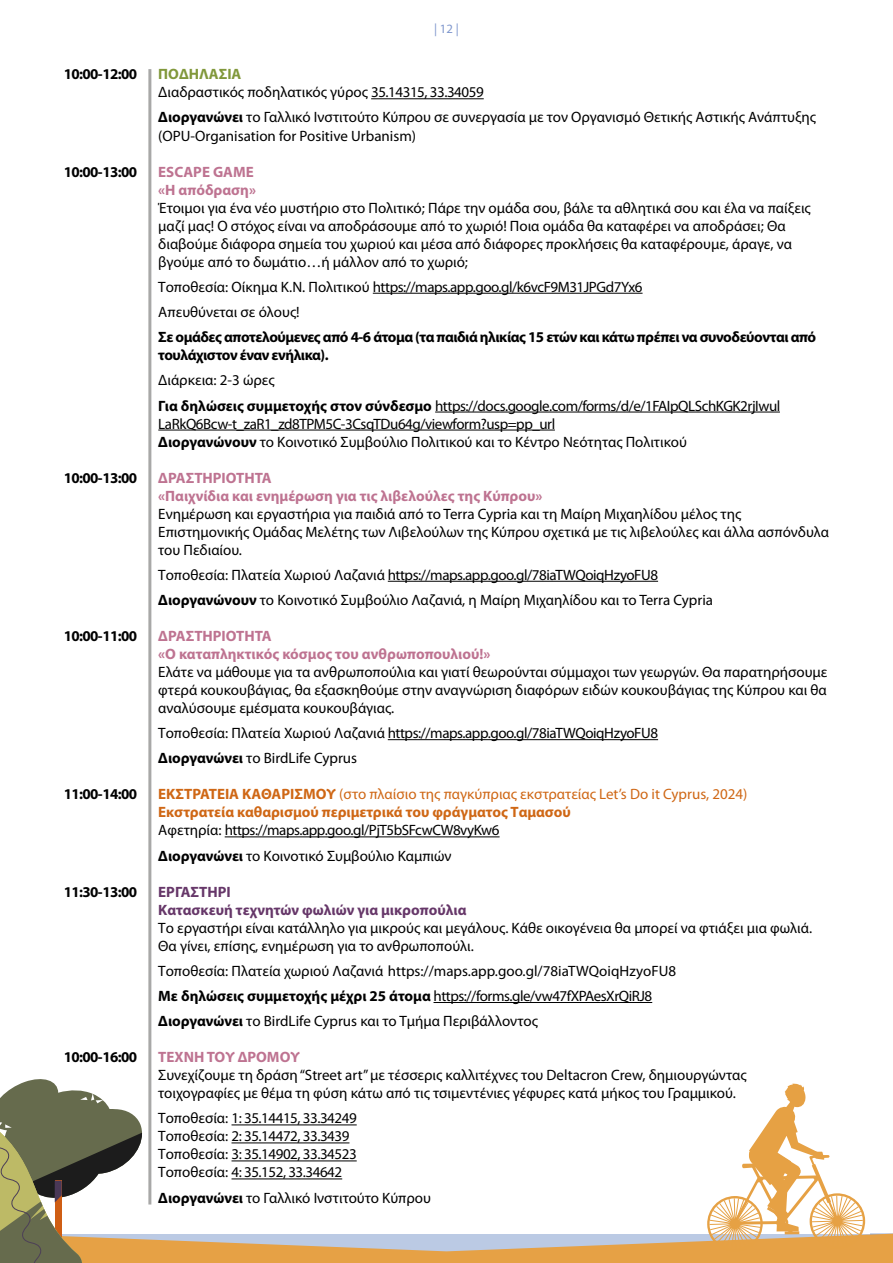
<style>
.page{position:relative;width:893px;height:1263px;background:#fff}
.page>*{position:absolute;margin:0;border:0;box-sizing:border-box;transform-origin:0 0}
.t1{font:15px/18px "Myriad Pro";color:#000}
.t2{font:15px/18px "Myriad Pro";letter-spacing:-.03em;color:#000}
.t3{font:700 15px/18px "Myriad Pro";letter-spacing:-.035em;color:#000}
.t4{font:700 15px/18px "Myriad Pro";color:#be7391}
.t5{font:700 15px/18px "Myriad Pro";color:#cf6715}
.t6{font:700 15px/18px "Myriad Pro";color:#663769}
.t7{font:700 15px "Myriad Pro";color:#81983b}
.t8{font:12.75px "Myriad Pro";color:#7f97cd}
.s1{font-weight:700}
.s2{font-weight:400}
</style>
<div class="page">
<hr style="left:371px;top:98px;width:113px;height:1px;background:#000">
<hr style="left:373px;top:293px;width:270px;height:1px;background:#000">
<hr style="left:435px;top:412px;width:345px;height:1px;background:#000">
<hr style="left:158px;top:430px;width:397px;height:1px;background:#000">
<hr style="left:388px;top:581px;width:270px;height:1px;background:#000">
<hr style="left:388px;top:739px;width:270px;height:1px;background:#000">
<hr style="left:225px;top:836px;width:275px;height:1px;background:#000">
<hr style="left:433px;top:1002px;width:219px;height:1px;background:#000">
<hr style="left:148px;top:69px;width:3px;height:1135px;background:#a8a8a7">
<svg style="left:0;top:1075px;width:893px;height:188px"></svg>
<p class="t8" style="left:434px;top:21px;width:26px">| 12 |</p>
<p class="t3" style="left:64px;top:65px;width:75px">10:00-12:00</p>
<p class="t7" style="left:158px;top:64px;width:85px">ΠΟΔΗΛΑΣΙΑ</p>
<p class="t1" style="left:158px;top:79px;width:659px;line-height:25.2px">Διαδραστικός ποδηλατικός γύρος 35.14315, 33.34059<br><span class="s1">Διοργανώνει</span> το Γαλλικό Ινστιτούτο Κύπρου σε συνεργασία με τον Οργανισμό Θετικής Αστικής Ανάπτυξης</p>
<p class="t1" style="left:158px;top:126px;width:259px">(OPU-Organisation for Positive Urbanism)</p>
<p class="t3" style="left:64px;top:162px;width:75px">10:00-13:00</p>
<p class="t4" style="left:158px;top:162px;width:99px">ESCAPE GAME «Η απόδραση»</p>
<p class="t1" style="left:158px;top:198px;width:654px">Έτοιμοι για ένα νέο μυστήριο στο Πολιτικό; Πάρε την ομάδα σου, βάλε τα αθλητικά σου και έλα να παίξεις μαζί μας! Ο στόχος είναι να αποδράσουμε από το χωριό! Ποια ομάδα θα καταφέρει να αποδράσει; Θα διαβούμε διάφορα σημεία του χωριού και μέσα από διάφορες προκλήσεις θα καταφέρουμε, άραγε, να βγούμε από το δωμάτιο…ή μάλλον από το χωριό;</p>
<p class="t1" style="left:158px;top:274px;width:486px;line-height:25.2px">Τοποθεσία: Οίκημα Κ.Ν. Πολιτικού https://maps.app.goo.gl/k6vcF9M31JPGd7Yx6<br>Απευθύνεται σε όλους!</p>
<p class="t3" style="left:158px;top:328px;width:659px">Σε ομάδες αποτελούμενες από 4-6 άτομα (τα παιδιά ηλικίας 15 ετών και κάτω πρέπει να συνοδεύονται από τουλάχιστον έναν ενήλικα).</p>
<p class="t2" style="left:158px;top:367px;width:624px;line-height:25.2px">Διάρκεια: 2-3 ώρες<br><span class="s1">Για δηλώσεις συμμετοχής στον σύνδεσμο</span> https://docs.google.com/forms/d/e/1FAIpQLSchKGK2rjIwul</p>
<p class="t1" style="left:158px;top:414px;width:530px">LaRkQ6Bcw-t_zaR1_zd8TPM5C-3CsqTDu64g/viewform?usp=pp_url<br><span class="s1">Διοργανώνουν</span> το Κοινοτικό Συμβούλιο Πολιτικού και το Κέντρο Νεότητας Πολιτικού</p>
<p class="t3" style="left:64px;top:468px;width:75px">10:00-13:00</p>
<p class="t4" style="left:158px;top:468px;width:386px">ΔΡΑΣΤΗΡΙΟΤΗΤΑ<br>«Παιχνίδια και ενημέρωση για τις λιβελούλες της Κύπρου»</p>
<p class="t1" style="left:158px;top:504px;width:672px">Ενημέρωση και εργαστήρια για παιδιά από το Terra Cypria και τη Μαίρη Μιχαηλίδου μέλος της<br>Επιστημονικής Ομάδας Μελέτης των Λιβελούλων της Κύπρου σχετικά με τις λιβελούλες και άλλα ασπόνδυλα του Πεδιαίου.</p>
<p class="t1" style="left:158px;top:562px;width:556px;line-height:25.2px">Τοποθεσία: Πλατεία Χωριού Λαζανιά https://maps.app.goo.gl/78iaTWQoiqHzyoFU8<br><span class="s1">Διοργανώνουν</span> το Κοινοτικό Συμβούλιο Λαζανιά, η Μαίρη Μιχαηλίδου και το Terra Cypria</p>
<p class="t3" style="left:64px;top:626px;width:75px">10:00-11:00</p>
<p class="t4" style="left:158px;top:626px;width:334px">ΔΡΑΣΤΗΡΙΟΤΗΤΑ<br>«Ο καταπληκτικός κόσμος του ανθρωποπουλιού!»</p>
<p class="t1" style="left:158px;top:663px;width:671px;text-align:justify">Ελάτε να μάθουμε για τα ανθρωποπούλια και γιατί θεωρούνται σύμμαχοι των γεωργών. Θα παρατηρήσουμε φτερά κουκουβάγιας, θα εξασκηθούμε στην αναγνώριση διαφόρων ειδών κουκουβάγιας της Κύπρου και θα αναλύσουμε εμέσματα κουκουβάγιας.</p>
<p class="t1" style="left:158px;top:720px;width:501px;line-height:25.2px">Τοποθεσία: Πλατεία Χωριού Λαζανιά https://maps.app.goo.gl/78iaTWQoiqHzyoFU8<br><span class="s1">Διοργανώνει</span> το BirdLife Cyprus</p>
<p class="t3" style="left:64px;top:785px;width:75px">11:00-14:00</p>
<p class="t5" style="left:158px;top:785px;width:591px">ΕΚΣΤΡΑΤΕΙΑ ΚΑΘΑΡΙΣΜΟΥ <span class="s2">(στο πλαίσιο της παγκύπριας εκστρατείας Let’s Do it Cyprus, 2024)<br></span>Εκστρατεία καθαρισμού περιμετρικά του φράγματος Ταμασού</p>
<p class="t1" style="left:158px;top:817px;width:343px;line-height:25.2px">Αφετηρία: https://maps.app.goo.gl/PjT5bSFcwCW8vyKw6<br><span class="s1">Διοργανώνει</span> το Κοινοτικό Συμβούλιο Καμπιών</p>
<p class="t3" style="left:64px;top:882px;width:75px">11:30-13:00</p>
<p class="t6" style="left:158px;top:882px;width:310px">ΕΡΓΑΣΤΗΡΙ<br>Κατασκευή τεχνητών φωλιών για μικροπούλια</p>
<p class="t1" style="left:158px;top:918px;width:655px">Το εργαστήρι είναι κατάλληλο για μικρούς και μεγάλους. Κάθε οικογένεια θα μπορεί να φτιάξει μια φωλιά.<br>Θα γίνει, επίσης, ενημέρωση για το ανθρωποπούλι.</p>
<p class="t1" style="left:158px;top:958px;width:519px;line-height:25.2px">Τοποθεσία: Πλατεία χωριού Λαζανιά https://maps.app.goo.gl/78iaTWQoiqHzyoFU8<br><span class="s1">Με δηλώσεις συμμετοχής μέχρι 25 άτομα</span> https://forms.gle/vw47fXPAesXrQiRJ8<br><span class="s1">Διοργανώνει</span> το BirdLife Cyprus και το Τμήμα Περιβάλλοντος</p>
<p class="t3" style="left:64px;top:1048px;width:75px">10:00-16:00</p>
<p class="t4" style="left:158px;top:1048px;width:143px">ΤΕΧΝΗ ΤΟΥ ΔΡΟΜΟΥ</p>
<p class="t1" style="left:158px;top:1066px;width:590px">Συνεχίζουμε τη δράση “Street art” με τέσσερις καλλιτέχνες του Deltacron Crew, δημιουργώντας τοιχογραφίες με θέμα τη φύση κάτω από τις τσιμεντένιες γέφυρες κατά μήκος του Γραμμικού.</p>
<p class="t2" style="left:158px;top:1109px;width:200px">Τοποθεσία: 1: 35.14415, 33.34249<br>Τοποθεσία: 2: 35.14472, 33.3439<br>Τοποθεσία: 3: 35.14902, 33.34523<br>Τοποθεσία: 4: 35.152, 33.34642</p>
<p class="t1" style="left:158px;top:1188px;width:274px"><span class="s1">Διοργανώνει</span> το Γαλλικό Ινστιτούτο Κύπρου</p>
</div>
